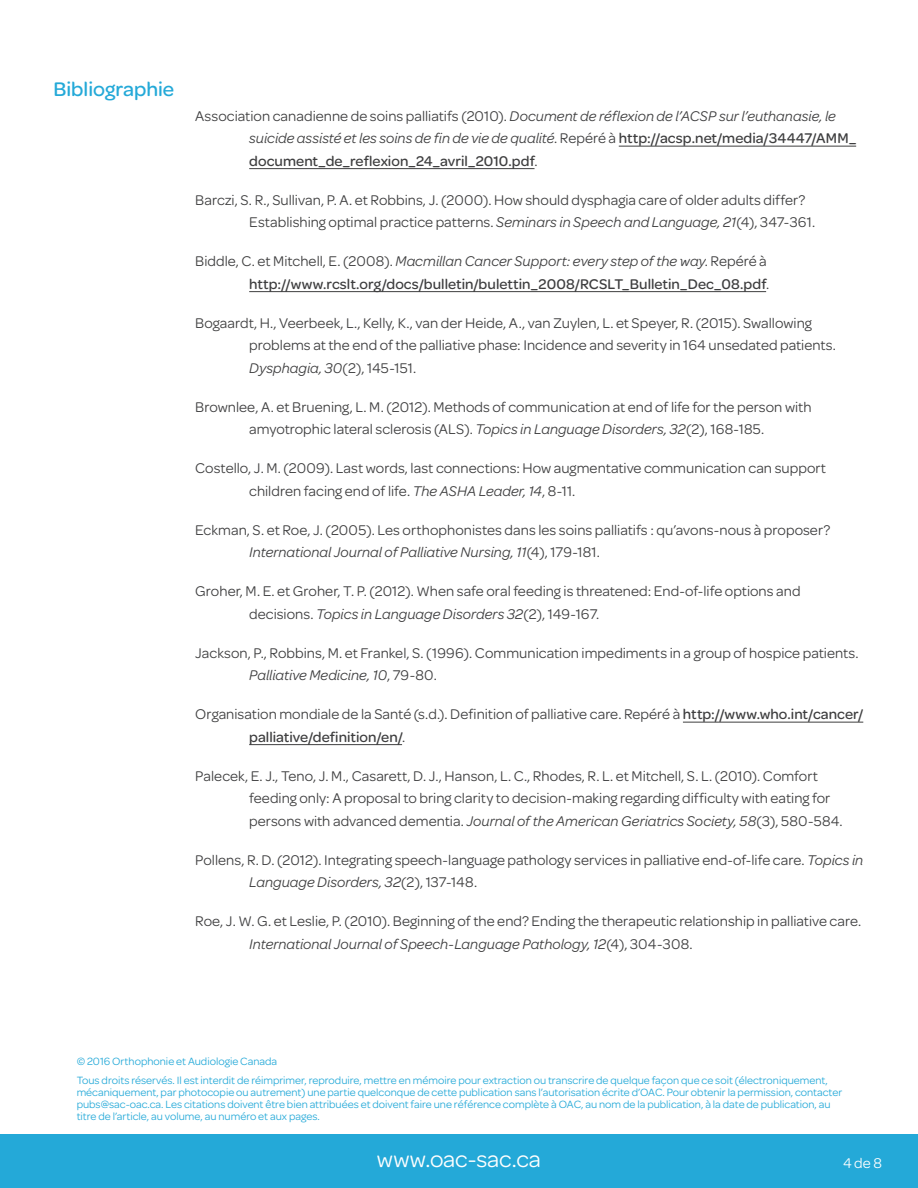
<style>
.page{position:relative;width:918px;height:1188px;background:#fff}
.page>*{position:absolute;margin:0;border:0;box-sizing:border-box;transform-origin:0 0}
.t1{font:24px "Omnes";letter-spacing:-.005em;color:#fff}
.section_header{font:500 21px "Omnes";color:#24a9d8}
.t2{font:15px/22.5px "Omnes";color:#3e3e3f}
.t3{font:italic 15px/22.5px "Omnes";letter-spacing:.005em;color:#3e3e3f}
.t4{font:500 15px/22.5px "Omnes";letter-spacing:.005em;color:#3e3e3f;text-align:right}
.t5{font:15px "Omnes";color:#fff}
.t6{font:11.25px/12px "Omnes";color:#24a9d8}
.s1{font-style:normal}
.s2{font-weight:500;font-style:normal}
.s3{font-style:italic}
.s4{font-weight:400}
.s5{font-weight:400;font-style:italic}
.s6{font-weight:500}
</style>
<div class="page">
<div style="left:0;top:1134px;width:918px;height:54px;background:#24a9d8"></div>
<hr style="left:619px;top:146px;width:237px;height:1px;background:#3e3e3f">
<hr style="left:249px;top:168px;width:286px;height:1px;background:#3e3e3f">
<hr style="left:249px;top:291px;width:517px;height:1px;background:#3e3e3f">
<hr style="left:683px;top:722px;width:180px;height:1px;background:#3e3e3f">
<hr style="left:249px;top:744px;width:153px;height:1px;background:#3e3e3f">
<p class="section_header" style="left:53px;top:74px;width:122px">Bibliographie</p>
<p class="t3" style="left:249px;top:104px;width:608px;text-indent:-54px"><span class="s1">Association canadienne de soins palliatifs (2010).</span> Document de réflexion de l’ACSP sur l’euthanasie, le suicide assisté et les soins de fin de vie de qualité<span class="s1">. Repéré à</span> <span class="s2">http://acsp.net/media/34447/AMM_ document_de_reflexion_24_avril_2010.pdf</span><span class="s1">.</span></p>
<p class="t2" style="left:249px;top:188px;width:567px;text-indent:-54px">Barczi, S. R., Sullivan, P. A. et Robbins, J. (2000). How should dysphagia care of older adults differ?<br>Establishing optimal practice patterns. <span class="s3">Seminars in Speech and Language, 21</span>(4), 347-361.</p>
<p class="t4" style="left:195px;top:249px;width:576px"><span class="s4">Biddle, C. et Mitchell, E. (2008).</span> <span class="s5">Macmillan Cancer Support: every step of the way</span><span class="s4">. Repéré à </span>http://www.rcslt.org/docs/bulletin/bulettin_2008/RCSLT_Bulletin_Dec_08.pdf<span class="s4">.</span></p>
<p class="t2" style="left:249px;top:311px;width:588px;text-indent:-54px">Bogaardt, H., Veerbeek, L., Kelly, K., van der Heide, A., van Zuylen, L. et Speyer, R. (2015). Swallowing problems at the end of the palliative phase: Incidence and severity in 164 unsedated patients.<br><span class="s3">Dysphagia, 30</span>(2), 145-151.</p>
<p class="t2" style="left:195px;top:395px;width:618px;text-align:center">Brownlee, A. et Bruening, L. M. (2012). Methods of communication at end of life for the person with amyotrophic lateral sclerosis (ALS). <span class="s3">Topics in Language Disorders, 32</span>(2), 168-185.</p>
<p class="t2" style="left:249px;top:456px;width:578px;text-indent:-54px">Costello, J. M. (2009). Last words, last connections: How augmentative communication can support children facing end of life. <span class="s3">The ASHA Leader, 14</span>, 8-11.</p>
<p class="t2" style="left:249px;top:518px;width:583px;text-indent:-54px">Eckman, S. et Roe, J. (2005). Les orthophonistes dans les soins palliatifs : qu’avons-nous à proposer?<br><span class="s3">International Journal of Palliative Nursing, 11</span>(4), 179-181.</p>
<p class="t2" style="left:249px;top:579px;width:553px;text-indent:-54px">Groher, M. E. et Groher, T. P. (2012). When safe oral feeding is threatened: End-of-life options and decisions. <span class="s3">Topics in Language Disorders 32</span>(2), 149-167.</p>
<p class="t2" style="left:249px;top:641px;width:611px;text-indent:-54px">Jackson, P., Robbins, M. et Frankel, S. (1996). Communication impediments in a group of hospice patients.<br><span class="s3">Palliative Medicine, 10</span>, 79-80.</p>
<p class="t2" style="left:249px;top:702px;width:616px;text-indent:-54px">Organisation mondiale de la Santé (s.d.). Definition of palliative care. Repéré à <span class="s6">http://www.who.int/cancer/ palliative/definition/en/</span>.</p>
<p class="t2" style="left:249px;top:764px;width:595px;text-indent:-54px">Palecek, E. J., Teno, J. M., Casarett, D. J., Hanson, L. C., Rhodes, R. L. et Mitchell, S. L. (2010). Comfort feeding only: A proposal to bring clarity to decision-making regarding difficulty with eating for persons with advanced dementia. <span class="s3">Journal of the American Geriatrics Society, 58</span>(3), 580-584.</p>
<p class="t2" style="left:249px;top:848px;width:616px;text-indent:-54px">Pollens, R. D. (2012). Integrating speech-language pathology services in palliative end-of-life care. <span class="s3">Topics in<br>Language Disorders, 32</span>(2), 137-148.</p>
<p class="t2" style="left:249px;top:909px;width:614px;text-indent:-54px">Roe, J. W. G. et Leslie, P. (2010). Beginning of the end? Ending the therapeutic relationship in palliative care.<br><span class="s3">International Journal of Speech-Language Pathology, 12</span>(4), 304-308.</p>
<p class="t6" style="left:77px;top:1052px;width:753px;line-height:18.8px">© 2016 Orthophonie et Audiologie Canada<br>Tous droits réservés. Il est interdit de réimprimer, reproduire, mettre en mémoire pour extraction ou transcrire de quelque façon que ce soit (électroniquement,</p>
<p class="t6" style="left:77px;top:1086px;width:767px">mécaniquement, par photocopie ou autrement) une partie quelconque de cette publication sans l’autorisation écrite d’OAC. Pour obtenir la permission, contacter pubs@sac-oac.ca. Les citations doivent être bien attribuées et doivent faire une référence complète à OAC, au nom de la publication, à la date de publication, au titre de l’article, au volume, au numéro et aux pages.</p>
<h1 class="t1" style="left:377px;top:1143px;width:166px">www.oac-sac.ca</h1>
<p class="t5" style="left:843px;top:1153px;width:40px">4 de 8</p>
</div>
